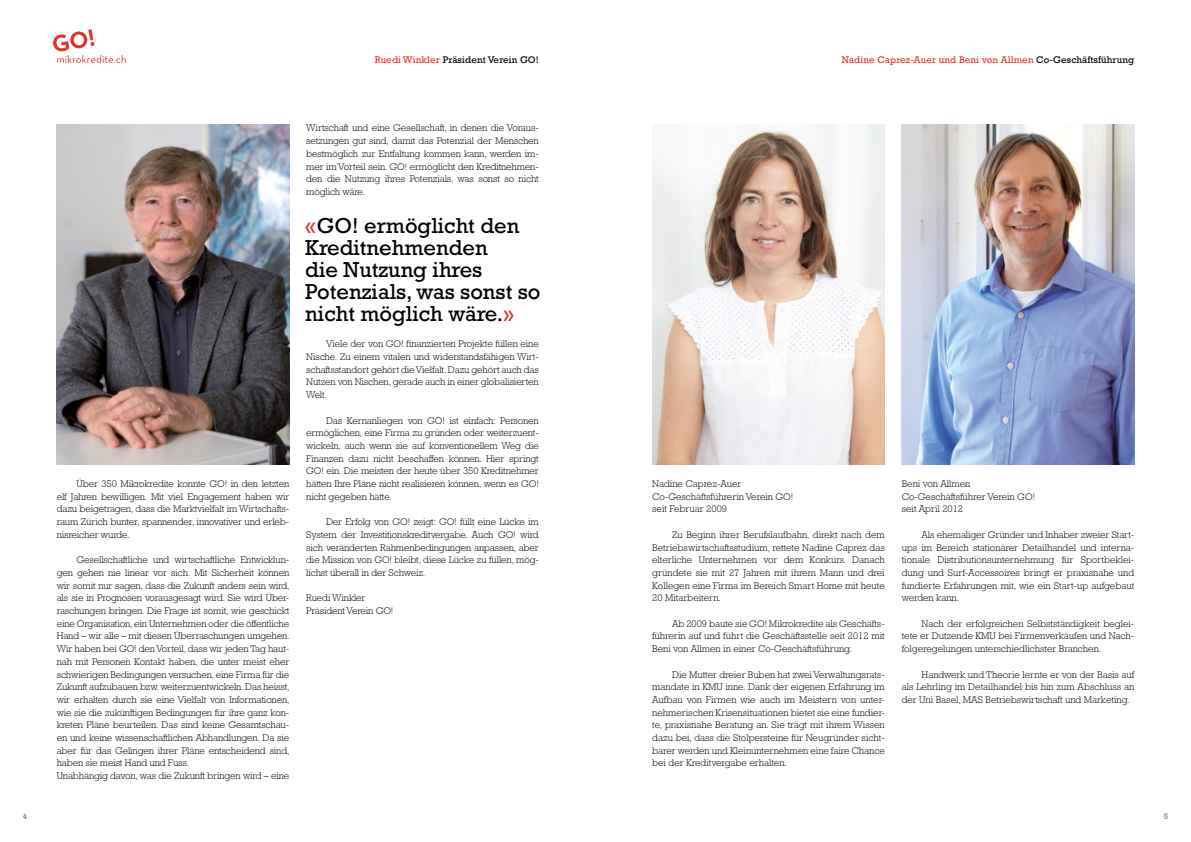
<style>
.page{position:relative;width:1191px;height:842px;background:#fff}
.page>*{position:absolute;margin:0;border:0;box-sizing:border-box;transform-origin:0 0}
.t1{font:22px/22px "Rockwell Std";color:#000}
.t2{font:300 9.8px/12.7px "Rockwell Std";letter-spacing:-.01em;color:#000;text-align:justify}
.t3{font:9.8px "Rockwell Std";letter-spacing:.01em;color:#e63329}
.t4{font:9.8px "Rockwell Std";letter-spacing:.01em;color:#000}
.t5{font:8px "Rockwell Std";color:#706f6f}
.s1{color:#e63329}
.s2{color:#000}
</style>
<div class="page">
<img style="left:57px;top:125px;width:232px;height:340px">
<img style="left:652px;top:125px;width:232px;height:340px">
<img style="left:901px;top:125px;width:233px;height:340px">
<svg style="left:53px;top:29px;width:73px;height:34px"></svg>
<p class="t4" style="left:375px;top:54px;width:166px"><span class="s1">Ruedi Winkler</span> Präsident Verein GO!</p>
<p class="t3" style="left:841px;top:54px;width:294px">Nadine Caprez-Auer und Beni von Allmen <span class="s2">Co-Geschäftsführung</span></p>
<p class="t2" style="left:306px;top:122px;width:234px">Wirtschaft und eine Gesellschaft, in denen die Voraus&shy;setzungen gut sind, damit das Potenzial der Menschen bestmöglich zur Entfaltung kommen kann, werden im&shy;mer im Vorteil sein. GO! ermöglicht den Kreditnehmen&shy;den die Nutzung ihres Potenzials, was sonst so nicht möglich wäre.</p>
<p class="t2" style="left:57px;top:477px;width:234px;text-indent:20px">Über 350 Mikrokredite konnte GO! in den letzten elf Jahren bewilligen. Mit viel Engagement haben wir dazu beigetragen, dass die Marktvielfalt im Wirtschafts&shy;raum Zürich bunter, spannender, innovativer und erleb&shy;nisreicher wurde.</p>
<p class="t2" style="left:57px;top:553px;width:234px;text-align:left;text-indent:20px">Gesellschaftliche und wirtschaftliche Entwicklun&shy;gen gehen nie linear vor sich. Mit Sicherheit können wir somit nur sagen, dass die Zukunft anders sein wird, als sie in Prognosen vorausgesagt wird. Sie wird Über&shy;raschungen bringen. Die Frage ist somit, wie geschickt eine Organisation, ein Unternehmen oder die öffentliche Hand – wir alle – mit diesen Überraschungen umgehen.<br>Wir haben bei GO! den Vorteil, dass wir jeden Tag haut&shy;nah mit Personen Kontakt haben, die unter meist eher schwierigen Bedingungen versuchen, eine Firma für die Zukunft aufzubauen bzw. weiterzuentwickeln. Das heisst, wir erhalten durch sie eine Vielfalt von Informationen, wie sie die zukünftigen Bedingungen für ihre ganz kon&shy;kreten Pläne beurteilen. Das sind keine Gesamtschau&shy;en und keine wissenschaftlichen Abhandlungen. Da sie aber für das Gelingen ihrer Pläne entscheidend sind, haben sie meist Hand und Fuss.<br>Unabhängig davon, was die Zukunft bringen wird – eine</p>
<h1 class="t1" style="left:305px;top:214px;width:237px"><span class="s1">«</span>GO! ermöglicht den<br>Kreditnehmenden<br>die Nutzung ihres<br>Potenzials, was sonst so nicht möglich wäre.<span class="s1">»</span></h1>
<p class="t2" style="left:306px;top:338px;width:234px;text-indent:20px">Viele der von GO! finanzierten Projekte füllen eine Nische. Zu einem vitalen und widerstandsfähigen Wirt&shy;schaftsstandort gehört die Vielfalt. Dazu gehört auch das Nutzen von Nischen, gerade auch in einer globalisierten Welt.</p>
<p class="t2" style="left:306px;top:414px;width:234px;text-indent:20px">Das Kernanliegen von GO! ist einfach: Personen ermöglichen, eine Firma zu gründen oder weiterzuent&shy;wickeln, auch wenn sie auf konventionellem Weg die Finanzen dazu nicht beschaffen können. Hier springt GO! ein. Die meisten der heute über 350 Kreditnehmer hätten Ihre Pläne nicht realisieren können, wenn es GO! nicht gegeben hätte.</p>
<p class="t2" style="left:306px;top:515px;width:234px;text-indent:20px">Der Erfolg von GO! zeigt: GO! füllt eine Lücke im System der Investitionskreditvergabe. Auch GO! wird sich veränderten Rahmenbedingungen anpassen, aber die Mission von GO! bleibt, diese Lücke zu füllen, mög&shy;lichst überall in der Schweiz.</p>
<p class="t2" style="left:306px;top:592px;width:89px">Ruedi Winkler<br>Präsident Verein GO!</p>
<p class="t2" style="left:652px;top:477px;width:143px;text-align:left">Nadine Caprez-Auer<br>Co-Geschäftsführerin Verein GO! seit Februar 2009</p>
<p class="t2" style="left:652px;top:528px;width:234px;text-indent:20px">Zu Beginn ihrer Berufslaufbahn, direkt nach dem Betriebswirtschaftsstudium, rettete Nadine Caprez das elterliche Unternehmen vor dem Konkurs. Danach gründete sie mit 27 Jahren mit ihrem Mann und drei Kollegen eine Firma im Bereich Smart Home mit heute 20 Mitarbeitern.</p>
<p class="t2" style="left:652px;top:617px;width:234px;text-indent:20px">Ab 2009 baute sie GO! Mikrokredite als Geschäfts&shy;führerin auf und führt die Geschäftsstelle seit 2012 mit Beni von Allmen in einer Co-Geschäftsführung.</p>
<p class="t2" style="left:652px;top:668px;width:234px;text-indent:20px">Die Mutter dreier Buben hat zwei Verwaltungsrats&shy;mandate in KMU inne. Dank der eigenen Erfahrung im Aufbau von Firmen wie auch im Meistern von unter&shy;nehmerischen Krisensituationen bietet sie eine fundier&shy;te, praxisnahe Beratung an. Sie trägt mit ihrem Wissen dazu bei, dass die Stolpersteine für Neugründer sicht&shy;barer werden und Kleinunternehmen eine faire Chance bei der Kreditvergabe erhalten.</p>
<p class="t2" style="left:901px;top:477px;width:135px;text-align:left">Beni von Allmen<br>Co-Geschäftsführer Verein GO! seit April 2012</p>
<p class="t2" style="left:901px;top:528px;width:234px;text-indent:20px">Als ehemaliger Gründer und Inhaber zweier Start&shy;ups im Bereich stationärer Detailhandel und interna&shy;tionale Distributionsunternehmung für Sportbeklei&shy;dung und Surf-Accessoires bringt er praxisnahe und fundierte Erfahrungen mit, wie ein Start-up aufgebaut werden kann.</p>
<p class="t2" style="left:901px;top:617px;width:234px;text-indent:20px">Nach der erfolgreichen Selbstständigkeit beglei&shy;tete er Dutzende KMU bei Firmenverkäufen und Nach&shy;folgeregelungen unterschiedlichster Branchen.</p>
<p class="t2" style="left:901px;top:668px;width:234px;text-indent:20px">Handwerk und Theorie lernte er von der Basis auf als Lehrling im Detailhandel bis hin zum Abschluss an der Uni Basel, MAS Betriebswirtschaft und Marketing.</p>
<p class="t5" style="left:23px;top:812px;width:6px">4</p>
<p class="t5" style="left:1164px;top:812px;width:6px">5</p>
</div>
